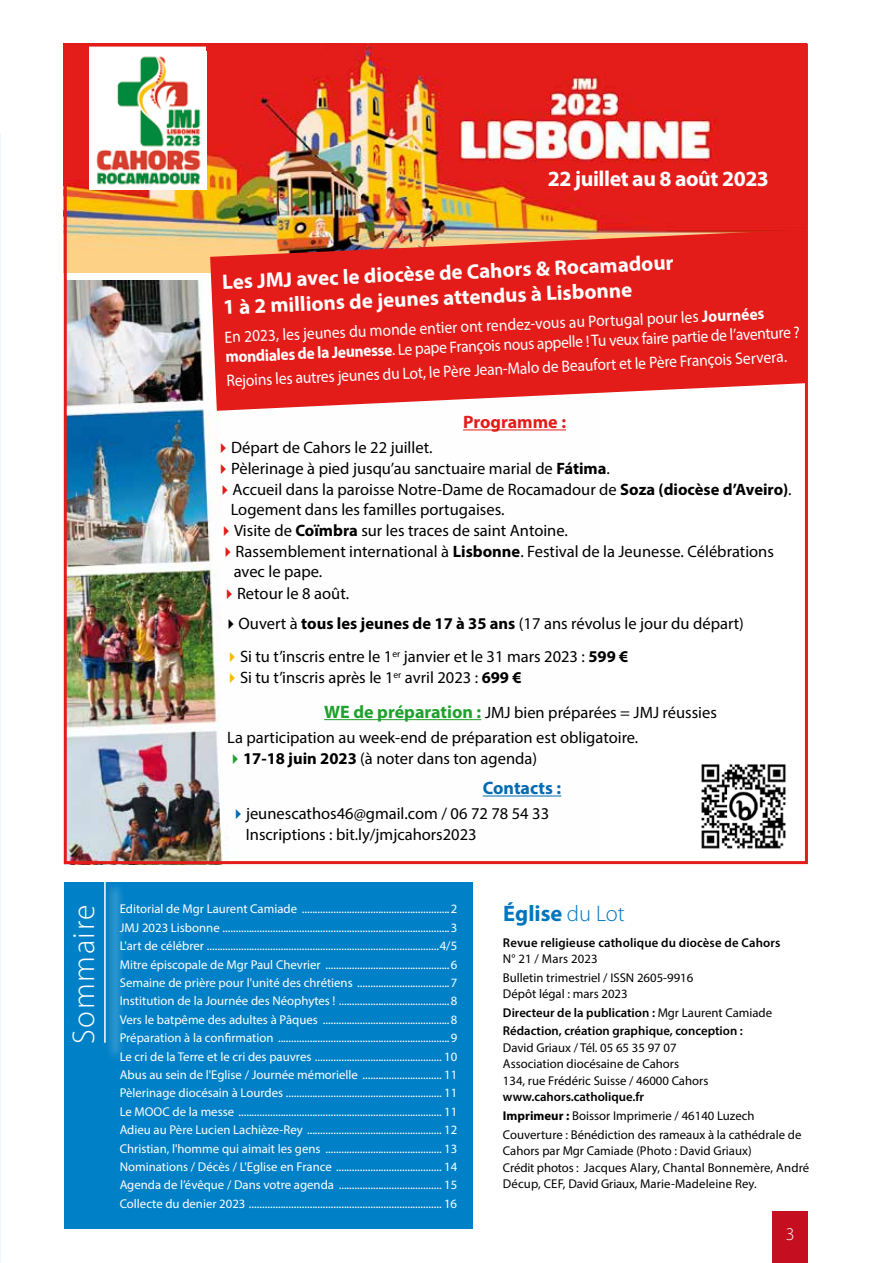
<style>
.page{position:relative;width:893px;height:1263px;background:#fff}
.page>*{position:absolute;margin:0;border:0;box-sizing:border-box;transform-origin:0 0}
.t1{font:300 31.5px "Myriad Pro";letter-spacing:.05em;color:#fff}
.t2{font:700 22.5px "Myriad Pro";color:#0076bd}
.t3{font:700 21.75px "Myriad Pro";letter-spacing:-.02em;color:#fff}
.t4{font:700 21px/25.2px "Myriad Pro";color:#fff}
.t5{font:700 18px "Myriad Pro";color:#e31c19}
.t6{font:700 18px "Myriad Pro";color:#006ab3}
.t7{font:300 18px "Myriad Pro";color:#fff}
.t8{font:16.5px/19.8px "Myriad Pro";color:#000}
.t9{font:16.5px/18.6px "Myriad Pro";color:#fff;scale:.94 1}
.t10{font:12.75px/18.5px "Myriad Pro";color:#fff;text-align:justify}
.t11{font:12.75px/16.5px "Myriad Pro";color:#000}
.t12{font:600 12.75px/18.6px "Myriad Pro";color:#000}
.s1{font-weight:700}
.s2{color:#e31c19}
.s3{color:#fabb00}
.s4{font-weight:700;font-size:18px;color:#1fa12e}
.s5{color:#1fa12e}
.s6{color:#006ab3}
.s7{font-weight:300}
.s8{font-weight:400}
.s9{font-weight:600}
</style>
<div class="page">
<div style="left:772px;top:1212px;width:36px;height:51px;background:#c50e1f"></div>
<div style="left:64px;top:882px;width:409px;height:347px;background:#0081c7"></div>
<svg style="left:108px;top:886px;width:14px;height:171px;fill:#1a8dcc"></svg>
<hr style="left:104px;top:878px;width:2px;height:165px;background:#fff">
<img style="left:64px;top:43px;width:742px;height:230px">
<img style="left:68px;top:280px;width:498px;height:580px">
<div style="left:89px;top:44px;width:117px;height:145px;background:#fff"></div>
<img style="left:96px;top:56px;width:105px;height:129px">
<hr style="left:463px;top:429px;width:103px;height:1px;background:#e31c19">
<hr style="left:324px;top:719px;width:157px;height:1px;background:#1fa12e">
<hr style="left:483px;top:795px;width:78px;height:1px;background:#006ab3">
<div style="left:213px;top:232px;width:612px;height:197px;background:#fff"></div>
<svg style="left:210px;top:230px;width:594px;height:181px;background:#e33832"></svg>
<img style="left:701px;top:764px;width:85px;height:85px">
<div style="left:64px;top:44px;width:744px;height:820px;border:3px solid #e31c19"></div>
<h3 class="t3" style="left:548px;top:164px;width:223px">22 juillet au 8 août 2023</h3>
<h3 class="t4" style="left:221px;top:271px;width:453px;rotate:-3deg">Les JMJ avec le diocèse de Cahors &amp; Rocamadour<br>1 à 2 millions de jeunes attendus à Lisbonne</h3>
<p class="t9" style="left:224px;top:325px;width:613px;rotate:-2deg">En 2023, les jeunes du monde entier ont rendez-vous au Portugal pour les <span class="s1">Journé</span><sup>es </sup><span class="s1">mondiales de la Jeunesse</span>. Le pape François nous appelle ! Tu veux faire partie de l’aventure ?</p>
<p class="t9" style="left:226px;top:369px;width:598px;rotate:-2deg">Rejoins les autres jeunes du Lot, le Père Jean-Malo de Beaufort et le Père François Servera.</p>
<h3 class="t5" style="left:463px;top:410px;width:104px">Programme :</h3>
<p class="t8" style="left:215px;top:438px;width:219px"><span class="s2">✔</span>Départ de Cahors le 22 juillet.</p>
<p class="t8" style="left:215px;top:459px;width:396px"><span class="s2">✔</span>Pèlerinage à pied jusqu’au sanctuaire marial de <span class="s1">Fátima</span>.</p>
<p class="t8" style="left:231px;top:480px;width:562px;text-indent:-14px"><span class="s2">✔</span>Accueil dans la paroisse Notre-Dame de Rocamadour de <span class="s1">Soza (diocèse d’Aveiro)</span>.<br>Logement dans les familles portugaises.</p>
<p class="t8" style="left:218px;top:520px;width:351px"><span class="s2">✔</span>Visite de <span class="s1">Coïmbra</span> sur les traces de saint Antoine.</p>
<p class="t8" style="left:234px;top:541px;width:542px;text-indent:-14px"><span class="s2">✔</span>Rassemblement international à <span class="s1">Lisbonne</span>. Festival de la Jeunesse. Célébrations avec le pape.</p>
<p class="t8" style="left:221px;top:583px;width:129px"><span class="s2">✔</span>Retour le 8 août.</p>
<p class="t8" style="left:223px;top:613px;width:523px">✔Ouvert à <span class="s1">tous les jeunes de 17 à 35 ans</span> (17 ans révolus le jour du départ)</p>
<p class="t8" style="left:224px;top:647px;width:406px"><span class="s3">✔</span>Si tu t’inscris entre le 1<sup>er</sup> janvier et le 31 mars 2023 : <span class="s1">599 €</span></p>
<p class="t8" style="left:324px;top:660px;width:394px;line-height:34.3px;text-indent:-100px"><span class="s3">✔</span>Si tu t’inscris après le 1<sup>er</sup> avril 2023 : <span class="s1">699 €<br></span><span class="s4">WE de préparation :</span> JMJ bien préparées = JMJ réussies</p>
<p class="t8" style="left:227px;top:727px;width:413px">La participation au week-end de préparation est obligatoire.</p>
<p class="t8" style="left:227px;top:748px;width:311px"><span class="s5">✔</span><span class="s1">17-18 juin 2023</span> (à noter dans ton agenda)</p>
<h3 class="t6" style="left:483px;top:776px;width:80px">Contacts :</h3>
<p class="t8" style="left:246px;top:803px;width:305px;line-height:21px;text-indent:-15px"><span class="s6">✔</span>jeunescathos46@gmail.com / 06 72 78 54 33<br>Inscriptions : bit.ly/jmjcahors2023</p>
<h1 class="t1" style="left:65px;top:1044px;width:141px;rotate:-90deg">Sommaire</h1>
<p class="t10" style="left:120px;top:900px;width:339px">Editorial de Mgr Laurent Camiade ........................................................2<br>JMJ 2023 Lisbonne ......................................................................................3<br>L'art de célébrer ........................................................................................4/5<br>Mitre épiscopale de Mgr Paul Chevrier ...............................................6<br>Semaine de prière pour l'unité des chrétiens ...................................7<br>Institution de la Journée des Néophytes ! ..........................................8<br>Vers le batpême des adultes à Pâques ................................................8<br>Préparation à la confirmation .................................................................9<br>Le cri de la Terre et le cri des pauvres ................................................ 10<br>Abus au sein de l'Eglise / Journée mémorielle .............................. 11<br>Pèlerinage diocésain à Lourdes ........................................................... 11<br>Le MOOC de la messe ............................................................................. 11<br>Adieu au Père Lucien Lachièze-Rey ................................................... 12<br>Christian, l'homme qui aimait les gens ............................................ 13<br>Nominations / Décès / L'Eglise en France ........................................ 14<br>Agenda de l’évêque / Dans votre agenda ....................................... 15<br>Collecte du denier 2023 ......................................................................... 16</p>
<h2 class="t2" style="left:503px;top:899px;width:123px">Église <span class="s7">du Lot</span></h2>
<p class="t12" style="left:503px;top:932px;width:279px">Revue religieuse catholique du diocèse de Cahors</p>
<p class="t11" style="left:503px;top:949px;width:192px;line-height:18.6px">N° 21 / Mars 2023<br>Bulletin trimestriel / ISSN 2605-9916</p>
<p class="t12" style="left:503px;top:984px;width:271px"><span class="s8">Dépôt légal : mars 2023<br></span>Directeur de la publication : <span class="s8">Mgr Laurent Camiade<br></span>Rédaction, création graphique, conception :</p>
<p class="t11" style="left:503px;top:1039px;width:207px">David Griaux / Tél. 05 65 35 97 07<br>Association diocésaine de Cahors<br>134, rue Frédéric Suisse / 46000 Cahors</p>
<p class="t11" style="left:503px;top:1087px;width:300px;line-height:18.6px"><span class="s9">www.cahors.catholique.fr<br></span><span class="s1">Imprimeur :</span> Boissor Imprimerie / 46140 Luzech<br>Couverture : Bénédiction des rameaux à la cathédrale de</p>
<p class="t11" style="left:503px;top:1142px;width:308px">Cahors par Mgr Camiade (Photo : David Griaux)<br>Crédit photos : Jacques Alary, Chantal Bonnemère, André<br>Décup, CEF, David Griaux, Marie-Madeleine Rey.</p>
<h3 class="t7" style="left:786px;top:1223px;width:10px">3</h3>
</div>
